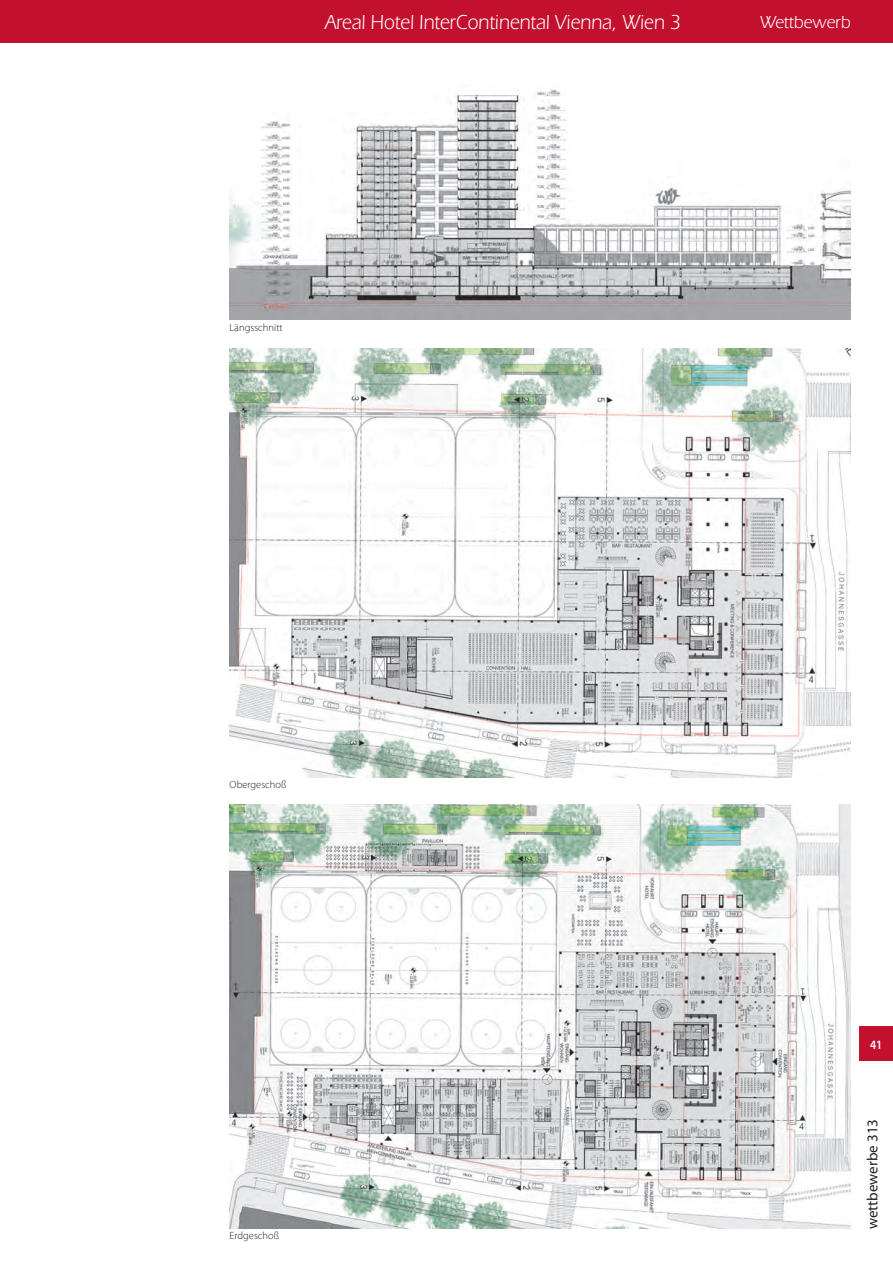
<style>
.page{position:relative;width:893px;height:1263px;background:#fff}
.page>*{position:absolute;margin:0;border:0;box-sizing:border-box;transform-origin:0 0}
.t1{font:21px "ITC Eras Std";color:#fff;scale:.9 1}
.t2{font:18px "ITC Eras Std";color:#fff;scale:.95 1}
.t3{font:15px "Myriad Pro";color:#231f20}
.t4{font:600 12.75px "Myriad Pro";color:#fff;scale:.9 1}
.t5{font:300 10.5px "Myriad Pro";color:#231f20}
</style>
<div class="page">
<div style="left:0;top:0;width:893px;height:43px;background:#c3102e"></div>
<div style="left:859px;top:1027px;width:34px;height:34px;background:#c3102e"></div>
<img style="left:230px;top:85px;width:620px;height:235px">
<img style="left:230px;top:805px;width:620px;height:424px">
<img style="left:230px;top:349px;width:620px;height:428px">
<p class="t1" style="left:325px;top:10px;width:396px">Areal Hotel InterContinental Vienna, Wien 3</p>
<p class="t2" style="left:760px;top:12px;width:97px">Wettbewerb</p>
<p class="t5" style="left:230px;top:321px;width:55px">Längsschnitt</p>
<p class="t5" style="left:230px;top:778px;width:58px">Obergeschoß</p>
<p class="t5" style="left:230px;top:1229px;width:51px">Erdgeschoß</p>
<p class="t4" style="left:870px;top:1036px;width:15px">41</p>
<p class="t3" style="left:863px;top:1229px;width:112px;rotate:-90deg">wettbewerbe 313</p>
</div>
